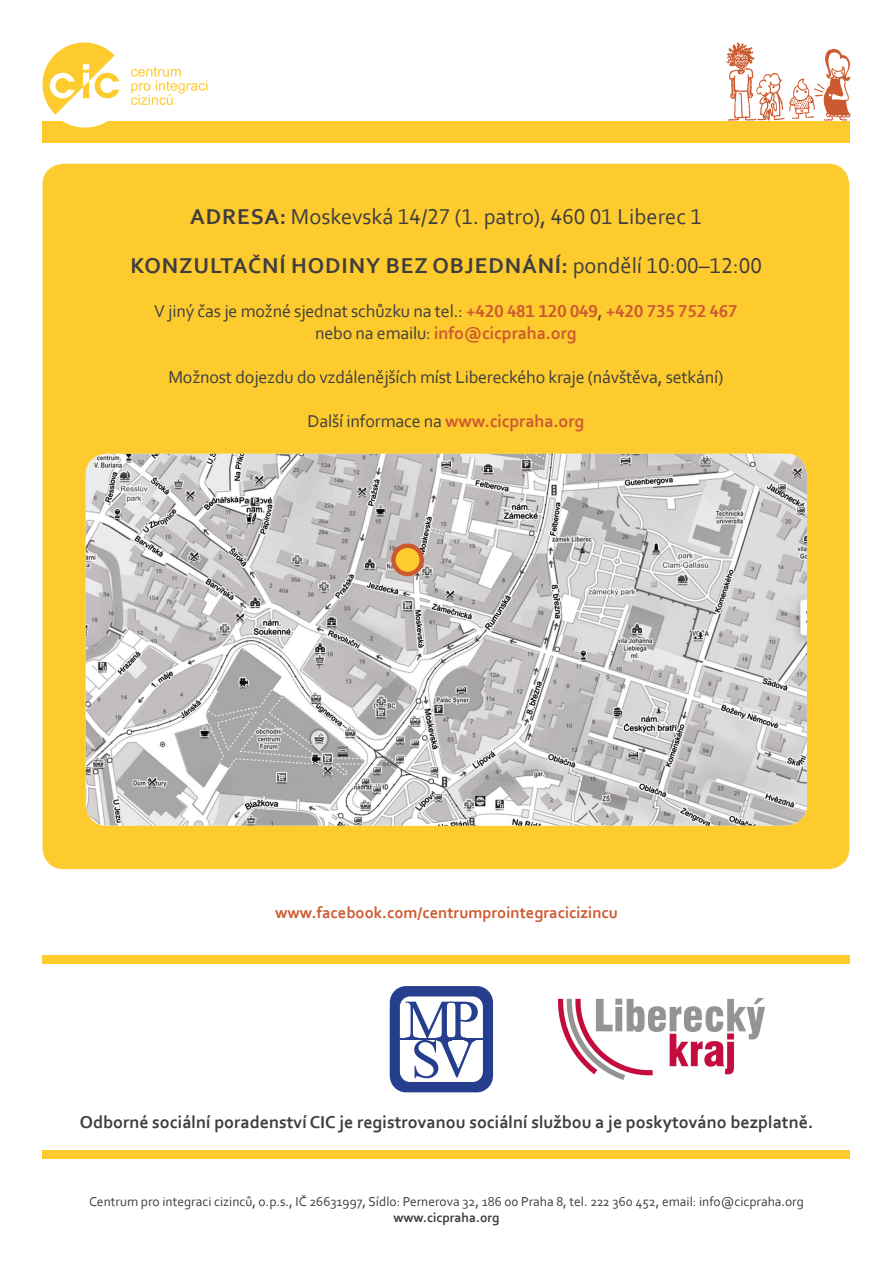
<style>
.page{position:relative;width:893px;height:1263px;background:#fff}
.page>*{position:absolute;margin:0;border:0;box-sizing:border-box;transform-origin:0 0}
.t1{font:22.5px/48.3px "Corbel";color:#3e3e3f}
.t2{font:700 22.5px "Corbel";color:#3e3e3f}
.t3{font:18px/22.5px "Corbel";letter-spacing:-.01em;color:#3e3e3f;text-align:center}
.t4{font:700 18px "Corbel";color:#3e3e3f}
.t5{font:700 16.5px "Corbel";color:#cc5a2f}
.t6{font:13.5px "Corbel";color:#3e3e3f}
.t7{font:700 13.5px "Corbel";color:#3e3e3f}
.s1{font-weight:700}
.s2{font-weight:700;color:#cc5a2f}
</style>
<div class="page">
<div style="left:43px;top:164px;width:806px;height:705px;background:#fecb2f;border-radius:21px"></div>
<img style="left:86px;top:454px;width:721px;height:371px">
<div style="left:43px;top:121px;width:807px;height:21px;background:#fecb2f"></div>
<div style="left:43px;top:43px;width:85px;height:85px;background:#fff;border-radius:50%"></div>
<svg style="left:43px;top:43px;width:76px;height:72px"></svg>
<svg style="left:131px;top:67px;width:77px;height:38px"></svg>
<svg style="left:726px;top:42px;width:125px;height:79px"></svg>
<div style="left:43px;top:955px;width:807px;height:9px;background:#fecb2f"></div>
<div style="left:43px;top:1150px;width:807px;height:9px;background:#fecb2f"></div>
<svg style="left:390px;top:986px;width:103px;height:106px"></svg>
<svg style="left:393px;top:546px;width:29px;height:28px"></svg>
<div style="left:391px;top:543px;width:33px;height:33px;border:4px solid #cc5a2f;border-radius:50%"></div>
<img style="left:559px;top:998px;width:205px;height:81px">
<p class="t1" style="left:130px;top:192px;width:633px;text-indent:149px"><span class="s1">:</span> M oskevská 14/27 (1. patro), 460 01 Liberec 1<br><span class="s1">Konzu ltační hodiny bez objednání:</span> pondělí 10:00–12:00</p>
<p class="t3" style="left:154px;top:299px;width:585px">V jiný čas je možné sjednat schůzku na tel.: <span class="s2">+420 481 120 049</span>, <span class="s2">+420 735 752 467 </span>nebo na emailu: <span class="s2">info@cicpraha.org</span></p>
<p class="t3" style="left:168px;top:365px;width:557px">M ožnost dojezdu do vzdálenějších míst Libereckého kraje (návštěva, setkání)</p>
<p class="t3" style="left:307px;top:409px;width:278px">Další informace na <span class="s2">www.cicpraha.org</span></p>
<p class="t2" style="left:190px;top:203px;width:31px">Adresa</p>
<p class="t5" style="left:275px;top:902px;width:344px">www.facebook.com/centrumprointegracicizincu</p>
<p class="t4" style="left:80px;top:1111px;width:735px">Odborné sociální poradenství CIC je registrovanou sociální službou a je poskytováno bezplatně.</p>
<p class="t6" style="left:89px;top:1193px;width:716px">Centrum pro integraci cizinců, o.p.s., IČ 26631997, Sídlo: Pernerova 32, 186 00 Praha 8, tel. 222 360 452, email: info@cicpraha.org</p>
<p class="t7" style="left:393px;top:1209px;width:108px">www.cicpraha.org</p>
</div>
